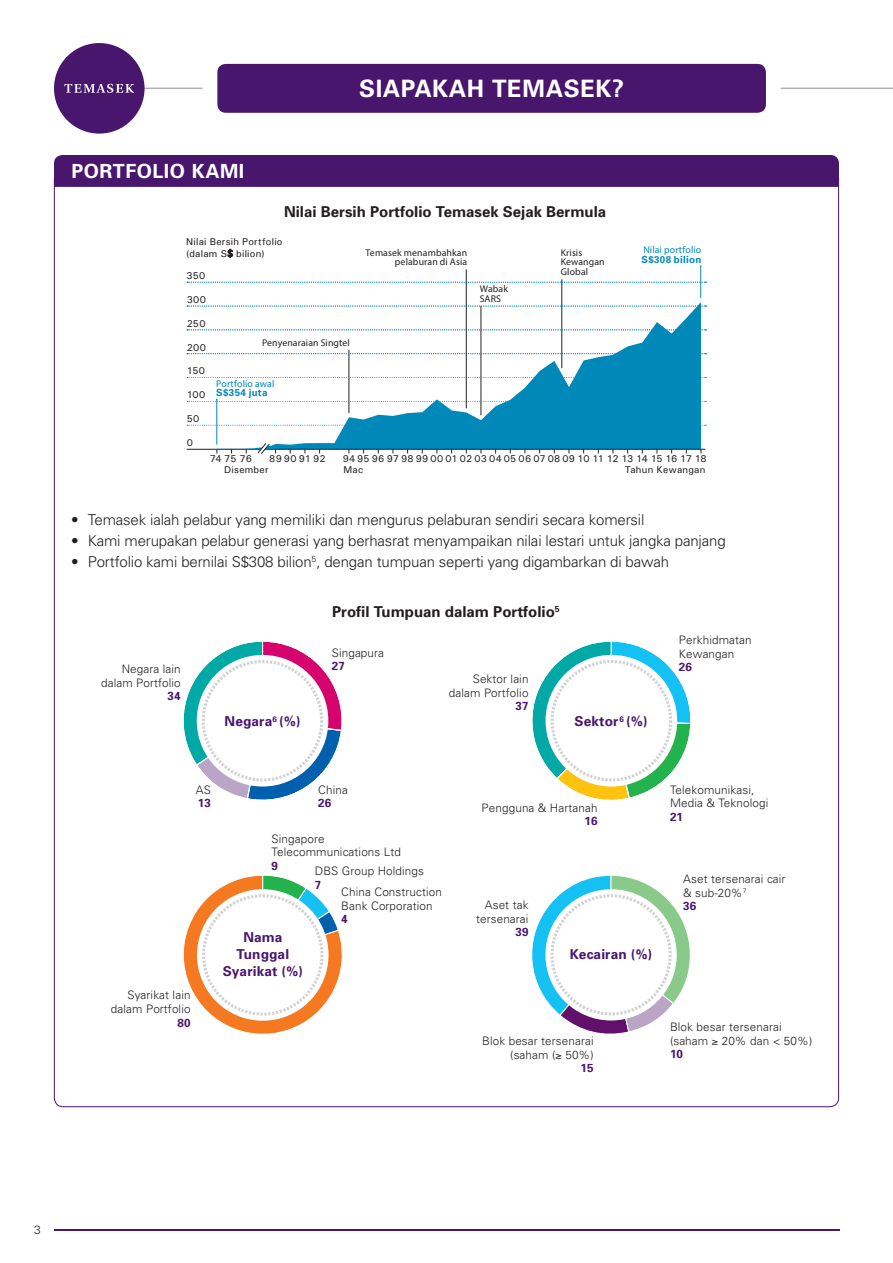
<style>
.page{position:relative;width:893px;height:1263px;background:#fff}
.page>*{position:absolute;margin:0;border:0;box-sizing:border-box;transform-origin:0 0}
.t1{font:700 24px "Univers";letter-spacing:.025em;color:#fff}
.t2{font:700 19.5px "Univers";letter-spacing:.03em;color:#fff}
.t3{font:300 15px "Univers";letter-spacing:-.01em;color:#231f20}
.t4{font:700 15px "Univers";color:#231f20}
.t5{font:700 13.65px/17.1px "Univers";letter-spacing:.01em;color:#48166d;text-align:center}
.t6{font:300 12px "Univers";color:#231f20}
.t7{font:300 11.7px/13.5px "Univers";letter-spacing:.01em;color:#231f20}
.t8{font:700 11.7px "Univers";letter-spacing:.01em;color:#48166d}
.t9{font:9.75px "Univers";letter-spacing:.025em;color:#231f20}
.t10{font:9.75px/9.8px "Univers LT";letter-spacing:.01em;color:#231f20}
.t11{font:9.75px "Univers LT";letter-spacing:.015em;color:#0088b8}
.t12{font:700 9.75px "Univers";letter-spacing:.025em;color:#0088b8}
.t13{font:700 9.75px "Univers LT Std";letter-spacing:.03em;color:#0088b8}
.s1{font-weight:300}
.s2{font-weight:700;color:#48166d}
</style>
<div class="page">
<hr style="left:562px;top:279px;width:1px;height:89px;background:#231f20">
<hr style="left:700px;top:267px;width:1px;height:31px;background:#0088b8">
<svg style="left:187px;top:282px;width:519px;height:1px"></svg>
<svg style="left:228px;top:249px;width:5px;height:8px"></svg>
<svg style="left:186px;top:302px;width:515px;height:147px"></svg>
<hr style="left:265px;top:449px;width:440px;height:1px;background:#231f20">
<svg style="left:186px;top:443px;width:90px;height:11px"></svg>
<hr style="left:466px;top:269px;width:1px;height:139px;background:#231f20">
<svg style="left:187px;top:398px;width:519px;height:4px"></svg>
<div style="left:217px;top:64px;width:549px;height:49px;background:#48166d;border-radius:9px"></div>
<hr style="left:781px;top:88px;width:112px;height:1px;background:#b2b3b7">
<hr style="left:99px;top:88px;width:103px;height:1px;background:#b2b3b7">
<div style="left:54px;top:43px;width:91px;height:91px;background:#48166d;border-radius:50%"></div>
<svg style="left:64px;top:84px;width:70px;height:9px"></svg>
<hr style="left:54px;top:1229px;width:786px;height:1px;background:#48166d">
<div style="left:54px;top:155px;width:785px;height:32px;background:#48166d"></div>
<svg style="left:183px;top:641px;width:159px;height:159px"></svg>
<div style="left:197px;top:655px;width:131px;height:131px;background:#fff;border-radius:50%"></div>
<div style="left:202px;top:660px;width:121px;height:121px;border:3px dashed #d1d2d4;border-radius:50%"></div>
<svg style="left:532px;top:641px;width:159px;height:159px"></svg>
<div style="left:546px;top:655px;width:131px;height:131px;background:#fff;border-radius:50%"></div>
<div style="left:551px;top:660px;width:121px;height:121px;border:3px dashed #d1d2d4;border-radius:50%"></div>
<svg style="left:531px;top:875px;width:159px;height:159px"></svg>
<div style="left:545px;top:889px;width:132px;height:131px;background:#fff;border-radius:50%"></div>
<div style="left:550px;top:894px;width:122px;height:121px;border:3px dashed #d1d2d4;border-radius:50%"></div>
<svg style="left:183px;top:875px;width:160px;height:160px"></svg>
<div style="left:197px;top:889px;width:132px;height:132px;background:#fff;border-radius:50%"></div>
<div style="left:202px;top:894px;width:121px;height:122px;border:3px dashed #d1d2d4;border-radius:50%"></div>
<h1 class="t1" style="left:359px;top:73px;width:267px">SIAPAKAH TEMASEK?</h1>
<h2 class="t2" style="left:71px;top:159px;width:175px">PORTFOLIO KAMI</h2>
<p class="t4" style="left:284px;top:202px;width:324px">Nilai Bersih Portfolio Temasek Sejak Bermula</p>
<p class="t9" style="left:186px;top:235px;width:98px">Nilai Bersih Portfolio</p>
<p class="t9" style="left:186px;top:247px;width:80px">(dalam S<span class="s1">$</span> bilion)</p>
<p class="t9" style="left:186px;top:270px;width:21px">350</p>
<p class="t9" style="left:187px;top:293px;width:21px">300</p>
<p class="t9" style="left:187px;top:317px;width:20px">250</p>
<p class="t9" style="left:187px;top:341px;width:21px">200</p>
<p class="t9" style="left:187px;top:365px;width:20px">150</p>
<p class="t9" style="left:187px;top:389px;width:20px">100</p>
<p class="t9" style="left:187px;top:413px;width:14px">50</p>
<p class="t9" style="left:187px;top:436px;width:8px">0</p>
<p class="t10" style="left:262px;top:337px;width:89px">Penyenaraian Singtel</p>
<p class="t11" style="left:216px;top:377px;width:60px">Portfolio awal</p>
<p class="t13" style="left:216px;top:387px;width:53px">S$354 juta</p>
<p class="t10" style="left:365px;top:247px;width:103px;text-align:right">Temasek menambahkan pelaburan di Asia</p>
<p class="t10" style="left:480px;top:284px;width:30px">Wabak<br>SARS</p>
<p class="t10" style="left:561px;top:247px;width:46px">Krisis<br>Kewangan<br>Global</p>
<p class="t11" style="left:643px;top:244px;width:59px">Nilai portfolio</p>
<p class="t12" style="left:642px;top:253px;width:61px">S$308 bilion</p>
<p class="t9" style="left:210px;top:452px;width:44px">74 75 76</p>
<p class="t9" style="left:269px;top:452px;width:58px">89 90 91 92</p>
<p class="t9" style="left:343px;top:452px;width:366px">94 95 96 97 98 99 00 01 02 03 04 05 06 07 08 09 10 11 12 13 14 15 16 17 18</p>
<p class="t9" style="left:224px;top:464px;width:46px">Disember</p>
<p class="t9" style="left:343px;top:464px;width:21px">Mac</p>
<p class="t9" style="left:625px;top:464px;width:82px">Tahun Kewangan</p>
<p class="t3" style="left:71px;top:510px;width:575px">• Temasek ialah pelabur yang memiliki dan mengurus pelaburan sendiri secara komersil</p>
<p class="t3" style="left:71px;top:531px;width:656px">• Kami merupakan pelabur generasi yang berhasrat menyampaikan nilai lestari untuk jangka panjang</p>
<p class="t3" style="left:71px;top:552px;width:599px">• Portfolio kami bernilai S$308 bilion<sup>5</sup>, dengan tumpuan seperti yang digambarkan di bawah</p>
<p class="t7" style="left:101px;top:662px;width:81px;text-align:right">Negara lain dalam Portfolio</p>
<p class="t8" style="left:168px;top:689px;width:15px">34</p>
<p class="t5" style="left:225px;top:712px;width:78px">Negara<sup>6</sup> (%)</p>
<p class="t4" style="left:332px;top:602px;width:229px">Profil Tumpuan dalam Portfolio<sup>5</sup></p>
<p class="t7" style="left:332px;top:646px;width:54px">Singapura</p>
<p class="t8" style="left:332px;top:659px;width:15px">27</p>
<p class="t7" style="left:449px;top:672px;width:81px;text-align:right">Sektor lain dalam Portfolio</p>
<p class="t8" style="left:515px;top:698px;width:15px">37</p>
<p class="t5" style="left:575px;top:712px;width:75px">Sektor<sup>6</sup> (%)</p>
<p class="t7" style="left:679px;top:633px;width:74px">Perkhidmatan<br>Kewangan</p>
<p class="t8" style="left:679px;top:659px;width:15px">26</p>
<p class="t7" style="left:196px;top:783px;width:17px">AS</p>
<p class="t8" style="left:198px;top:796px;width:15px">13</p>
<p class="t7" style="left:111px;top:988px;width:81px;text-align:right">Syarikat lain dalam Portfolio</p>
<p class="t8" style="left:177px;top:1015px;width:15px">80</p>
<p class="t7" style="left:318px;top:783px;width:31px">China</p>
<p class="t8" style="left:318px;top:796px;width:15px">26</p>
<p class="t7" style="left:272px;top:832px;width:131px">Singapore<br>Telecommunications Ltd</p>
<p class="t8" style="left:272px;top:858px;width:8px">9</p>
<p class="t7" style="left:315px;top:864px;width:111px">DBS Group Holdings</p>
<p class="t8" style="left:315px;top:877px;width:8px">7</p>
<p class="t7" style="left:341px;top:885px;width:102px">China Construction<br>Bank Corporation</p>
<p class="t8" style="left:341px;top:911px;width:8px">4</p>
<p class="t5" style="left:223px;top:928px;width:82px">Nama<br>Tunggal<br>Syarikat (%)</p>
<p class="t7" style="left:482px;top:800px;width:117px">Pengguna &amp; Hartanah</p>
<p class="t8" style="left:584px;top:813px;width:15px">16</p>
<p class="t7" style="left:670px;top:782px;width:100px">Telekomunikasi,<br>Media &amp; Teknologi</p>
<p class="t8" style="left:670px;top:809px;width:15px">21</p>
<p class="t7" style="left:476px;top:898px;width:54px;text-align:right">Aset tak tersenarai</p>
<p class="t8" style="left:515px;top:924px;width:15px">39</p>
<p class="t5" style="left:570px;top:945px;width:84px">Kecairan (%)</p>
<p class="t7" style="left:683px;top:872px;width:104px">Aset tersenarai cair &amp; sub-20%<sup>7<br></sup><span class="s2">36</span></p>
<p class="t7" style="left:482px;top:1034px;width:113px;text-align:right">Blok besar tersenarai (saham (≥ 50%)<br><span class="s2">15</span></p>
<p class="t7" style="left:670px;top:1020px;width:144px">Blok besar tersenarai (saham ≥ 20% dan &lt; 50%)<br><span class="s2">10</span></p>
<p class="t6" style="left:34px;top:1222px;width:8px">3</p>
</div>
